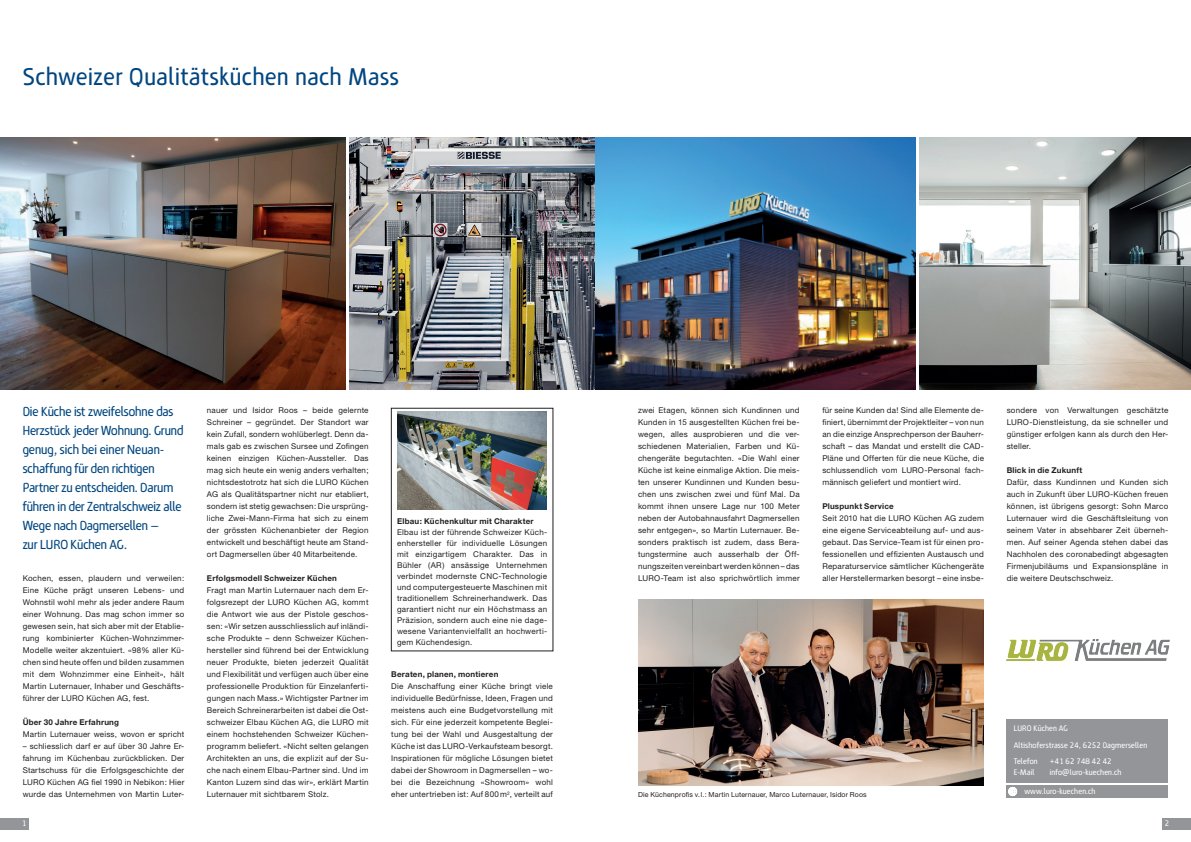
<style>
.page{position:relative;width:1191px;height:842px;background:#fff}
.page>*{position:absolute;margin:0;border:0;box-sizing:border-box;transform-origin:0 0}
.t1{font:24px "Rene Menue";letter-spacing:.025em;color:#004680}
.t2{font:13px/19px "Rene Menue";letter-spacing:-.01em;color:#004680}
.t3{font:8px/12px "Helvetica Neue";letter-spacing:.03em;color:#231f20;text-align:justify}
.t4{font:700 8px "Helvetica Neue";letter-spacing:.025em;color:#231f20}
.t5{font:8px/16.7px "Rene Menue";letter-spacing:.02em;color:#fff}
.t6{font:7px "Helvetica Neue";letter-spacing:.02em;color:#231f20}
</style>
<div class="page">
<div style="left:1161px;top:818px;width:30px;height:11px;background:#939598"></div>
<div style="left:0;top:818px;width:29px;height:11px;background:#939598"></div>
<img style="left:638px;top:599px;width:346px;height:186px">
<div style="left:1006px;top:719px;width:162px;height:63px;background:#939598"></div>
<div style="left:1006px;top:785px;width:162px;height:12px;background:#939598"></div>
<svg style="left:1008px;top:787px;width:9px;height:9px"></svg>
<img style="left:349px;top:137px;width:567px;height:252px">
<img style="left:919px;top:137px;width:272px;height:252px">
<img style="left:0;top:137px;width:346px;height:252px">
<img style="left:1006px;top:640px;width:163px;height:20px">
<div style="left:391px;top:408px;width:162px;height:243px;border:1px solid #231f20"></div>
<img style="left:398px;top:411px;width:149px;height:98px">
<h1 class="t1" style="left:23px;top:61px;width:378px">Schweizer Qualitätsküchen nach Mass</h1>
<h2 class="t2" style="left:23px;top:403px;width:162px">Die Küche ist zweifelsohne das<br>Herzstück jeder Wohnung. Grund genug, sich bei einer Neuan&shy;schaffung für den richtigen<br>Partner zu entscheiden. Darum führen in der Zentralschweiz alle<br>Wege nach Dagmersellen –<br>zur LURO Küchen AG.</h2>
<p class="t3" style="left:23px;top:572px;width:163px">Kochen, essen, plaudern und verweilen:<br>Eine Küche prägt unseren Lebens- und Wohnstil wohl mehr als jeder andere Raum einer Wohnung. Das mag schon immer so gewesen sein, hat sich aber mit der Etablie&shy;rung kombinierter Küchen-Wohnzimmer-Modelle weiter akzentuiert. «98% aller Kü&shy;chen sind heute offen und bilden zusammen mit dem Wohnzimmer eine Einheit», hält Martin Luternauer, Inhaber und Geschäfts&shy;führer der LURO Küchen AG, fest.</p>
<p class="t4" style="left:23px;top:718px;width:98px">Über 30 Jahre Erfahrung</p>
<p class="t3" style="left:23px;top:728px;width:163px">Martin Luternauer weiss, wovon er spricht</p>
<p class="t3" style="left:23px;top:740px;width:163px">– schliesslich darf er auf über 30 Jahre Er&shy;fahrung im Küchenbau zurückblicken. Der Startschuss für die Erfolgsgeschichte der LURO Küchen AG fiel 1990 in Nebikon: Hier wurde das Unternehmen von Martin Luter-</p>
<p class="t3" style="left:207px;top:404px;width:163px">nauer und Isidor Roos – beide gelernte Schreiner – gegründet. Der Standort war kein Zufall, sondern wohlüberlegt. Denn da&shy;mals gab es zwischen Sursee und Zofingen keinen einzigen Küchen-Aussteller. Das mag sich heute ein wenig anders verhalten; nichtsdestotrotz hat sich die LURO Küchen AG als Qualitätspartner nicht nur etabliert, sondern ist stetig gewachsen: Die ursprüng&shy;liche Zwei-Mann-Firma hat sich zu einem der grössten Küchenanbieter der Region entwickelt und beschäftigt heute am Stand&shy;ort Dagmersellen über 40 Mitarbeitende.</p>
<p class="t4" style="left:207px;top:574px;width:132px">Erfolgsmodell Schweizer Küchen</p>
<p class="t3" style="left:207px;top:584px;width:163px">Fragt man Martin Luternauer nach dem Er&shy;folgsrezept der LURO Küchen AG, kommt die Antwort wie aus der Pistole geschos&shy;sen: «Wir setzen ausschliesslich auf inländi&shy;sche Produkte – denn Schweizer Küchen&shy;hersteller sind führend bei der Entwicklung neuer Produkte, bieten jederzeit Qualität und Flexibilität und verfügen auch über eine professionelle Produktion für Einzelanferti&shy;gungen nach Mass.» Wichtigster Partner im Bereich Schreinerarbeiten ist dabei die Ost&shy;schweizer Elbau Küchen AG, die LURO mit einem hochstehenden Schweizer Küchen&shy;programm beliefert. «Nicht selten gelangen Architekten an uns, die explizit auf der Su&shy;che nach einem Elbau-Partner sind. Und im Kanton Luzern sind das wir», erklärt Martin Luternauer mit sichtbarem Stolz.</p>
<p class="t4" style="left:397px;top:516px;width:138px">Elbau: Küchenkultur mit Charakter</p>
<p class="t3" style="left:397px;top:527px;width:152px;line-height:11px">Elbau ist der führende Schweizer Küch&shy;enhersteller für individuelle Lösungen mit einzigartigem Charakter. Das in Bühler (AR) ansässige Unternehmen verbindet modernste CNC-Technologie und computergesteuerte Maschinen mit traditionellem Schreinerhandwerk. Das garantiert nicht nur ein Höchstmass an Präzision, sondern auch eine nie dage&shy;wesene Variantenvielfallt an hochwerti&shy;gem Küchendesign.</p>
<p class="t4" style="left:391px;top:670px;width:109px">Beraten, planen, montieren</p>
<p class="t3" style="left:391px;top:680px;width:163px">Die Anschaffung einer Küche bringt viele individuelle Bedürfnisse, Ideen, Fragen und meistens auch eine Budgetvorstellung mit sich. Für eine jederzeit kompetente Beglei&shy;tung bei der Wahl und Ausgestaltung der Küche ist das LURO-Verkaufsteam besorgt.<br>Inspirationen für mögliche Lösungen bietet dabei der Showroom in Dagmersellen – wo&shy;bei die Bezeichnung «Showroom» wohl eher untertrieben ist: Auf 800 m<sup>2</sup>, verteilt auf</p>
<p class="t3" style="left:638px;top:404px;width:163px">zwei Etagen, können sich Kundinnen und Kunden in 15 ausgestellten Küchen frei be&shy;wegen, alles ausprobieren und die ver&shy;schiedenen Materialien, Farben und Kü&shy;chengeräte begutachten. «Die Wahl einer Küche ist keine einmalige Aktion. Die meis&shy;ten unserer Kundinnen und Kunden besu&shy;chen uns zwischen zwei und fünf Mal. Da kommt ihnen unsere Lage nur 100 Meter neben der Autobahnausfahrt Dagmersellen sehr entgegen», so Martin Luternauer. Be&shy;sonders praktisch ist zudem, dass Bera&shy;tungstermine auch ausserhalb der Öff&shy;nungszeiten vereinbart werden können – das LURO-Team ist also sprichwörtlich immer</p>
<p class="t3" style="left:822px;top:404px;width:163px">für seine Kunden da! Sind alle Elemente de&shy;finiert, übernimmt der Projektleiter – von nun an die einzige Ansprechperson der Bauherr&shy;schaft – das Mandat und erstellt die CAD-Pläne und Offerten für die neue Küche, die schlussendlich vom LURO-Personal fach&shy;männisch geliefert und montiert wird.</p>
<p class="t4" style="left:822px;top:502px;width:73px">Pluspunkt Service</p>
<p class="t3" style="left:822px;top:512px;width:163px">Seit 2010 hat die LURO Küchen AG zudem eine eigene Serviceabteilung auf- und aus&shy;gebaut. Das Service-Team ist für einen pro&shy;fessionellen und effizienten Austausch und Reparaturservice sämtlicher Küchengeräte aller Herstellermarken besorgt – eine insbe-</p>
<p class="t3" style="left:1006px;top:404px;width:163px">sondere von Verwaltungen geschätzte LURO-Dienstleistung, da sie schneller und günstiger erfolgen kann als durch den Her&shy;steller.</p>
<p class="t4" style="left:1006px;top:466px;width:77px">Blick in die Zukunft</p>
<p class="t3" style="left:1006px;top:476px;width:163px">Dafür, dass Kundinnen und Kunden sich auch in Zukunft über LURO-Küchen freuen können, ist übrigens gesorgt: Sohn Marco Luternauer wird die Geschäftsleitung von seinem Vater in absehbarer Zeit überneh&shy;men. Auf seiner Agenda stehen dabei das Nachholen des coronabedingt abgesagten Firmenjubiläums und Expansionspläne in die weitere Deutschschweiz.</p>
<p class="t6" style="left:638px;top:791px;width:230px">Die Küchenprofis v.l.: Martin Luternauer, Marco Luternauer, Isidor Roos</p>
<p class="t5" style="left:1013px;top:720px;width:135px">LURO Küchen AG<br>Altishoferstrasse 24, 6252 Dagmersellen<br>Telefon</p>
<p class="t5" style="left:1049px;top:754px;width:63px">+41 62 748 42 42</p>
<p class="t5" style="left:1013px;top:765px;width:22px">E-Mail</p>
<p class="t5" style="left:1049px;top:765px;width:73px">info@luro-kuechen.ch</p>
<p class="t5" style="left:1024px;top:783px;width:73px">www.luro-kuechen.ch</p>
<p class="t5" style="left:22px;top:815px;width:6px">1</p>
<p class="t5" style="left:1164px;top:815px;width:6px">2</p>
</div>
